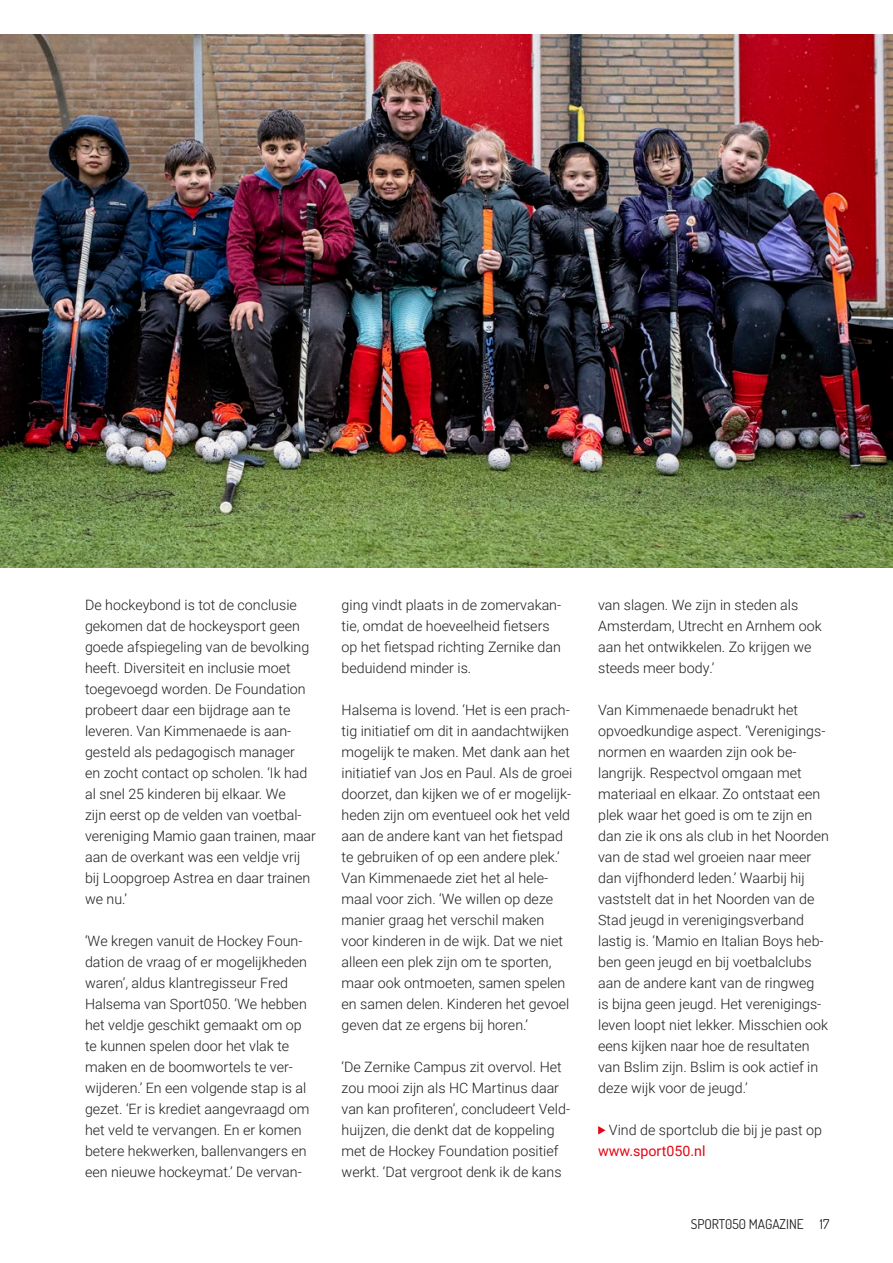
<style>
.page{position:relative;width:893px;height:1263px;background:#fff}
.page>*{position:absolute;margin:0;border:0;box-sizing:border-box;transform-origin:0 0}
.t1{font:300 14.25px/21px "Roboto";color:#1d1d1b}
.t2{font:14.25px "Roboto";color:#e30614}
.t3{font:13.5px "Dosis";color:#1d1d1b}
</style>
<div class="page">
<img style="left:0;top:34px;width:893px;height:534px">
<svg style="left:598px;top:1126px;width:7px;height:8px"></svg>
<p class="t1" style="left:85px;top:594px;width:233px">De hockeybond is tot de conclusie gekomen dat de hockeysport geen goede afspiegeling van de bevolking heeft. Diversiteit en inclusie moet toegevoegd worden. De Foundation probeert daar een bijdrage aan te leveren. Van Kimmenaede is aan&shy;gesteld als pedagogisch manager<br>en zocht contact op scholen. ‘Ik had al snel 25 kinderen bij elkaar. We<br>zijn eerst op de velden van voetbal&shy;vereniging Mamio gaan trainen, maar aan de overkant was een veldje vrij bij Loopgroep Astrea en daar trainen we nu.’</p>
<p class="t1" style="left:85px;top:930px;width:226px">‘We kregen vanuit de Hockey Foun&shy;dation de vraag of er mogelijkheden waren’, aldus klantregisseur Fred Halsema van Sport050. ‘We hebben het veldje geschikt gemaakt om op te kunnen spelen door het vlak te maken en de boomwortels te ver&shy;wijderen.’ En een volgende stap is al gezet. ‘Er is krediet aangevraagd om het veld te vervangen. En er komen betere hekwerken, ballenvangers en een nieuwe hockeymat.’ De vervan-</p>
<p class="t1" style="left:342px;top:594px;width:221px">ging vindt plaats in de zomervakan&shy;tie, omdat de hoeveelheid fietsers op het fietspad richting Zernike dan beduidend minder is.</p>
<p class="t1" style="left:342px;top:699px;width:232px">Halsema is lovend. ‘Het is een prach&shy;tig initiatief om dit in aandachtwijken mogelijk te maken. Met dank aan het initiatief van Jos en Paul. Als de groei doorzet, dan kijken we of er mogelijk&shy;heden zijn om eventueel ook het veld aan de andere kant van het fietspad te gebruiken of op een andere plek.’ Van Kimmenaede ziet het al hele&shy;maal voor zich. ‘We willen op deze manier graag het verschil maken voor kinderen in de wijk. Dat we niet alleen een plek zijn om te sporten, maar ook ontmoeten, samen spelen en samen delen. Kinderen het gevoel geven dat ze ergens bij horen.’</p>
<p class="t1" style="left:342px;top:1056px;width:230px">‘De Zernike Campus zit overvol. Het zou mooi zijn als HC Martinus daar van kan profiteren’, concludeert Veld&shy;huijzen, die denkt dat de koppeling met de Hockey Foundation positief werkt. ‘Dat vergroot denk ik de kans</p>
<p class="t1" style="left:598px;top:594px;width:225px">van slagen. We zijn in steden als<br>Amsterdam, Utrecht en Arnhem ook aan het ontwikkelen. Zo krijgen we steeds meer body.’</p>
<p class="t1" style="left:598px;top:699px;width:232px">Van Kimmenaede benadrukt het opvoedkundige aspect. ‘Verenigings&shy;normen en waarden zijn ook be&shy;langrijk. Respectvol omgaan met materiaal en elkaar. Zo ontstaat een plek waar het goed is om te zijn en dan zie ik ons als club in het Noorden van de stad wel groeien naar meer dan vijfhonderd leden.’ Waarbij hij vaststelt dat in het Noorden van de Stad jeugd in verenigingsverband lastig is. ‘Mamio en Italian Boys heb&shy;ben geen jeugd en bij voetbalclubs aan de andere kant van de ringweg<br>is bijna geen jeugd. Het verenigings&shy;leven loopt niet lekker. Misschien ook eens kijken naar hoe de resultaten van Bslim zijn. Bslim is ook actief in deze wijk voor de jeugd.’</p>
<p class="t1" style="left:609px;top:1119px;width:214px">Vind de sportclub die bij je past op</p>
<p class="t2" style="left:598px;top:1141px;width:109px">www.sport050.nl</p>
<p class="t3" style="left:691px;top:1215px;width:140px">SPORT050 MAGAZINE 17</p>
</div>
